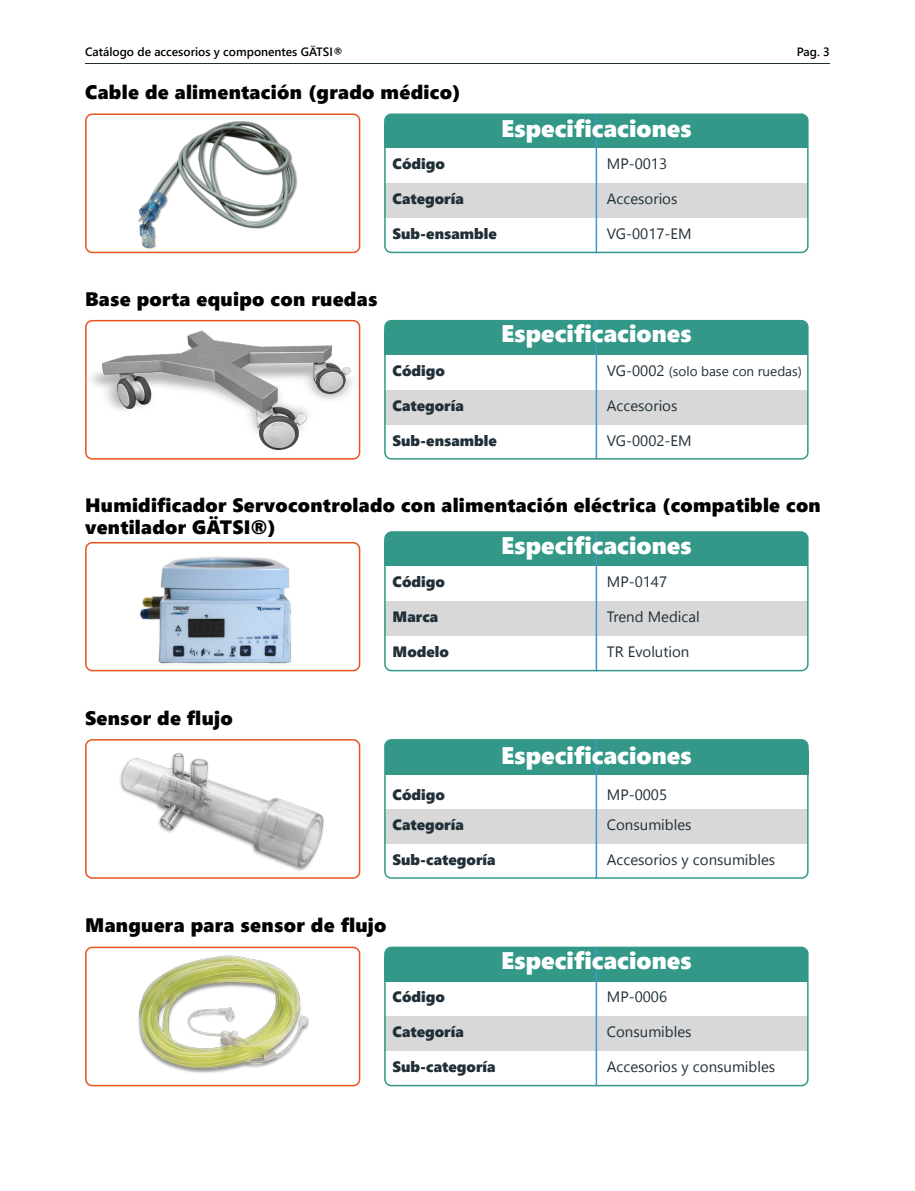
<style>
.page{position:relative;width:915px;height:1191px;background:#fff}
.page>*{position:absolute;margin:0;border:0;box-sizing:border-box;transform-origin:0 0}
.t1{font:24px "Segoe UI Black";color:#fff}
.t2{font:19.5px "Segoe UI Black";letter-spacing:.015em;color:#020203}
.t3{font:19.35px/22.5px "Segoe UI Black";letter-spacing:.015em;color:#020203}
.t4{font:15px/29.7px "Segoe UI";color:#212f38}
.t5{font:15px/29.7px "Segoe UI Black";color:#212f38}
.t6{font:13.5px "Segoe UI";color:#212f38}
.t7{font:600 12px "Segoe UI";color:#000}
.s1{font-size:15px}
</style>
<div class="page">
<hr style="left:85px;top:63px;width:744px;height:1px;background:#203039">
<div style="left:384px;top:330px;width:424px;height:24px;background:#339888"></div>
<div style="left:384px;top:321px;width:423px;height:14px;background:#339888;border-radius:7px"></div>
<div style="left:387px;top:390px;width:418px;height:34px;background:#d8d8d8"></div>
<div style="left:384px;top:320px;width:424px;height:139px;border:2px solid #339888;border-radius:6px"></div>
<hr style="left:595px;top:321px;width:2px;height:138px;background:#4197cb">
<div style="left:85px;top:320px;width:275px;height:139px;border:2px solid #e8531e;border-radius:6px"></div>
<div style="left:384px;top:750px;width:424px;height:24px;background:#339888"></div>
<div style="left:384px;top:740px;width:423px;height:14px;background:#339888;border-radius:7px"></div>
<div style="left:387px;top:809px;width:418px;height:34px;background:#d8d8d8"></div>
<div style="left:384px;top:739px;width:424px;height:139px;border:2px solid #339888;border-radius:6px"></div>
<hr style="left:595px;top:740px;width:2px;height:138px;background:#4197cb">
<div style="left:384px;top:957px;width:424px;height:24px;background:#339888"></div>
<div style="left:384px;top:947px;width:423px;height:15px;background:#339888;border-radius:7px"></div>
<div style="left:387px;top:1016px;width:418px;height:35px;background:#d8d8d8"></div>
<div style="left:384px;top:946px;width:424px;height:140px;border:2px solid #339888;border-radius:6px"></div>
<hr style="left:595px;top:947px;width:2px;height:139px;background:#4197cb">
<img style="left:138px;top:955px;width:171px;height:118px">
<img style="left:120px;top:753px;width:204px;height:118px">
<div style="left:85px;top:739px;width:275px;height:139px;border:2px solid #e8531e;border-radius:6px"></div>
<div style="left:85px;top:946px;width:275px;height:140px;border:2px solid #e8531e;border-radius:6px"></div>
<div style="left:384px;top:124px;width:424px;height:24px;background:#339888"></div>
<div style="left:384px;top:114px;width:423px;height:15px;background:#339888;border-radius:7px"></div>
<div style="left:387px;top:183px;width:418px;height:35px;background:#d8d8d8"></div>
<div style="left:384px;top:113px;width:424px;height:140px;border:2px solid #339888;border-radius:6px"></div>
<hr style="left:595px;top:114px;width:2px;height:139px;background:#4197cb">
<img style="left:138px;top:121px;width:160px;height:128px">
<div style="left:85px;top:113px;width:275px;height:140px;border:2px solid #e8531e;border-radius:6px"></div>
<div style="left:384px;top:542px;width:424px;height:24px;background:#339888"></div>
<div style="left:384px;top:531px;width:423px;height:15px;background:#339888;border-radius:7px"></div>
<div style="left:387px;top:601px;width:418px;height:35px;background:#d8d8d8"></div>
<div style="left:384px;top:531px;width:424px;height:140px;border:2px solid #339888;border-radius:6px"></div>
<hr style="left:595px;top:532px;width:2px;height:139px;background:#4197cb">
<div style="left:85px;top:542px;width:275px;height:129px;border:2px solid #e8531e;border-radius:6px"></div>
<img style="left:86px;top:325px;width:274px;height:131px">
<img style="left:139px;top:557px;width:155px;height:115px">
<p class="t7" style="left:85px;top:42px;width:260px">Catálogo de accesorios y componentes GÄTSI®</p>
<p class="t7" style="left:796px;top:42px;width:35px">Pag. 3</p>
<h2 class="t2" style="left:85px;top:78px;width:377px">Cable de alimentación (grado médico)</h2>
<h1 class="t1" style="left:501px;top:111px;width:192px">Especificaciones</h1>
<p class="t5" style="left:392px;top:148px;width:54px">Código</p>
<p class="t5" style="left:392px;top:183px;width:73px">Categoría</p>
<p class="t5" style="left:392px;top:218px;width:106px">Sub-ensamble</p>
<p class="t4" style="left:606px;top:149px;width:62px">MP-0013</p>
<p class="t4" style="left:606px;top:184px;width:72px">Accesorios</p>
<p class="t4" style="left:606px;top:219px;width:86px">VG-0017-EM</p>
<h2 class="t2" style="left:85px;top:285px;width:294px">Base porta equipo con ruedas</h2>
<h1 class="t1" style="left:501px;top:316px;width:192px">Especificaciones</h1>
<p class="t5" style="left:392px;top:354px;width:54px">Código</p>
<p class="t5" style="left:392px;top:389px;width:73px">Categoría</p>
<p class="t5" style="left:392px;top:424px;width:106px">Sub-ensamble</p>
<p class="t6" style="left:606px;top:360px;width:196px"><span class="s1">VG-0002</span> (solo base con ruedas)</p>
<p class="t4" style="left:606px;top:390px;width:72px">Accesorios</p>
<p class="t4" style="left:606px;top:425px;width:86px">VG-0002-EM</p>
<p class="t3" style="left:85px;top:492px;width:736px">Humidificador Servocontrolado con alimentación eléctrica (compatible con ventilador GÄTSI®)</p>
<h1 class="t1" style="left:501px;top:528px;width:192px">Especificaciones</h1>
<h2 class="t2" style="left:85px;top:704px;width:149px">Sensor de flujo</h2>
<p class="t5" style="left:392px;top:566px;width:54px">Código</p>
<p class="t5" style="left:392px;top:601px;width:47px">Marca</p>
<p class="t5" style="left:392px;top:636px;width:58px">Modelo</p>
<p class="t4" style="left:606px;top:567px;width:62px">MP-0147</p>
<p class="t4" style="left:606px;top:602px;width:94px">Trend Medical</p>
<p class="t4" style="left:606px;top:637px;width:84px">TR Evolution</p>
<h1 class="t1" style="left:501px;top:737px;width:192px">Especificaciones</h1>
<p class="t5" style="left:392px;top:779px;width:73px">Código<br>Categoría</p>
<p class="t5" style="left:392px;top:843px;width:104px">Sub-categoría</p>
<p class="t4" style="left:606px;top:779px;width:86px">MP-0005<br>Consumibles</p>
<p class="t4" style="left:606px;top:844px;width:170px">Accesorios y consumibles</p>
<h2 class="t2" style="left:85px;top:911px;width:303px">Manguera para sensor de flujo</h2>
<h1 class="t1" style="left:501px;top:943px;width:192px">Especificaciones</h1>
<p class="t5" style="left:392px;top:981px;width:54px">Código</p>
<p class="t5" style="left:392px;top:1016px;width:73px">Categoría</p>
<p class="t5" style="left:392px;top:1051px;width:104px">Sub-categoría</p>
<p class="t4" style="left:606px;top:981px;width:62px">MP-0006</p>
<p class="t4" style="left:606px;top:1016px;width:86px">Consumibles</p>
<p class="t4" style="left:606px;top:1051px;width:170px">Accesorios y consumibles</p>
</div>
